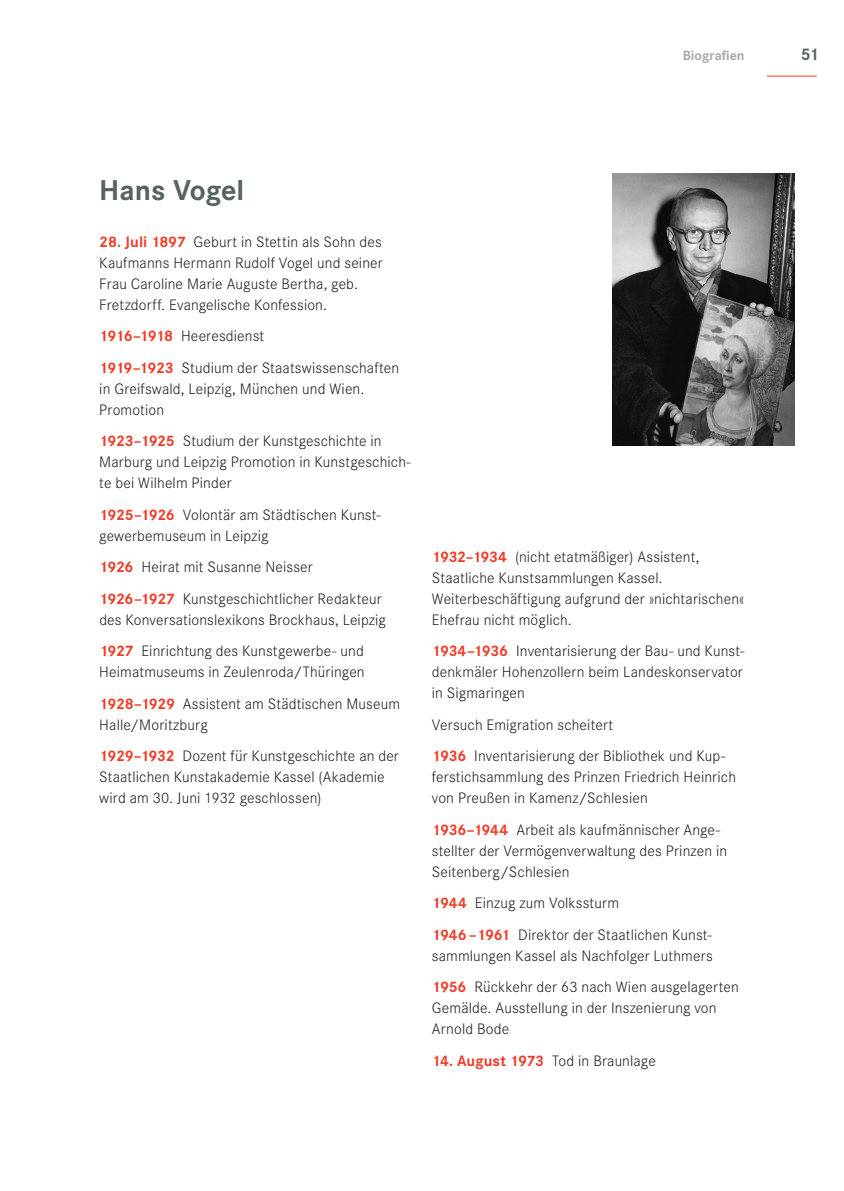
<style>
.page{position:relative;width:844px;height:1191px;background:#fff}
.page>*{position:absolute;margin:0;border:0;box-sizing:border-box;transform-origin:0 0}
.t1{font:700 29.75px "Corporate S";color:#55655e}
.t2{font:700 17.5px "Corporate S";color:#55655e}
.t3{font:300 15.75px/21px "Corporate S";letter-spacing:.01em;color:#231f20}
.t4{font:700 14px "Corporate S";color:#a8a9ad}
.s1{font-weight:700;color:#ef3c29}
</style>
<div class="page">
<hr style="left:766px;top:76px;width:50px;height:1px;background:#ef3c29">
<img style="left:612px;top:174px;width:182px;height:271px">
<p class="t4" style="left:682px;top:47px;width:63px">Biografien</p>
<p class="t2" style="left:800px;top:44px;width:20px">51</p>
<h1 class="t1" style="left:99px;top:173px;width:146px">Hans Vogel</h1>
<p class="t3" style="left:99px;top:231px;width:285px"><span class="s1">28. Juli 1897</span> Geburt in Stettin als Sohn des Kaufmanns Hermann Rudolf Vogel und seiner Frau Caroline Marie Auguste Bertha, geb.<br>Fretzdorff. Evangelische Konfession.</p>
<p class="t3" style="left:99px;top:320px;width:301px;line-height:31.5px"><span class="s1">1916–1918</span> Heeresdienst<br><span class="s1">1919–1923</span> Studium der Staatswissenschaften</p>
<p class="t3" style="left:99px;top:378px;width:264px">in Greifswald, Leipzig, München und Wien.<br>Promotion</p>
<p class="t3" style="left:99px;top:431px;width:313px"><span class="s1">1923–1925</span> Studium der Kunstgeschichte in<br>Marburg und Leipzig Promotion in Kunstgeschich&shy;te bei Wilhelm Pinder</p>
<p class="t3" style="left:99px;top:504px;width:283px"><span class="s1">1925–1926</span> Volontär am Städtischen Kunst&shy;gewerbemuseum in Leipzig</p>
<p class="t3" style="left:99px;top:551px;width:284px;line-height:31.5px"><span class="s1">1926</span> Heirat mit Susanne Neisser<br><span class="s1">1926–1927</span> Kunstgeschichtlicher Redakteur</p>
<p class="t3" style="left:99px;top:604px;width:288px;line-height:31.5px">des Konversationslexikons Brockhaus, Leipzig<br><span class="s1">1927</span> Einrichtung des Kunstgewerbe- und</p>
<p class="t3" style="left:99px;top:656px;width:302px;line-height:31.5px">Heimatmuseums in Zeulenroda/Thüringen<br><span class="s1">1928–1929</span> Assistent am Städtischen Museum</p>
<p class="t3" style="left:99px;top:709px;width:301px;line-height:31.5px">Halle/Moritzburg<br><span class="s1">1929–1932</span> Dozent für Kunstgeschichte an der</p>
<p class="t3" style="left:99px;top:767px;width:287px">Staatlichen Kunstakademie Kassel (Akademie wird am 30. Juni 1932 geschlossen)</p>
<p class="t3" style="left:432px;top:546px;width:314px"><span class="s1">1932–1934</span> (nicht etatmäßiger) Assistent, Staatliche Kunstsammlungen Kassel.<br>Weiterbeschäftigung aufgrund der »nichtarischen« Ehefrau nicht möglich.</p>
<p class="t3" style="left:432px;top:641px;width:314px;text-align:justify"><span class="s1">1934–1936</span> Inventarisierung der Bau- und Kunst&shy;denkmäler Hohenzollern beim Landeskonservator in Sigmaringen</p>
<p class="t3" style="left:432px;top:709px;width:295px;line-height:31.5px">Versuch Emigration scheitert<br><span class="s1">1936</span> Inventarisierung der Bibliothek und Kup-</p>
<p class="t3" style="left:432px;top:767px;width:305px">ferstichsammlung des Prinzen Friedrich Heinrich von Preußen in Kamenz/Schlesien</p>
<p class="t3" style="left:432px;top:819px;width:297px"><span class="s1">1936–1944</span> Arbeit als kaufmännischer Ange&shy;stellter der Vermögenverwaltung des Prinzen in<br>Seitenberg/Schlesien</p>
<p class="t3" style="left:432px;top:887px;width:281px;line-height:31.5px"><span class="s1">1944</span> Einzug zum Volkssturm<br><span class="s1">1946–1961</span> Direktor der Staatlichen Kunst-</p>
<p class="t3" style="left:432px;top:940px;width:308px;line-height:31.5px">sammlungen Kassel als Nachfolger Luthmers<br><span class="s1">1956</span> Rückkehr der 63 nach Wien ausgelagerten</p>
<p class="t3" style="left:432px;top:998px;width:286px">Gemälde. Ausstellung in der Inszenierung von<br>Arnold Bode</p>
<p class="t3" style="left:432px;top:1050px;width:225px"><span class="s1">14. August 1973</span> Tod in Braunlage</p>
</div>
